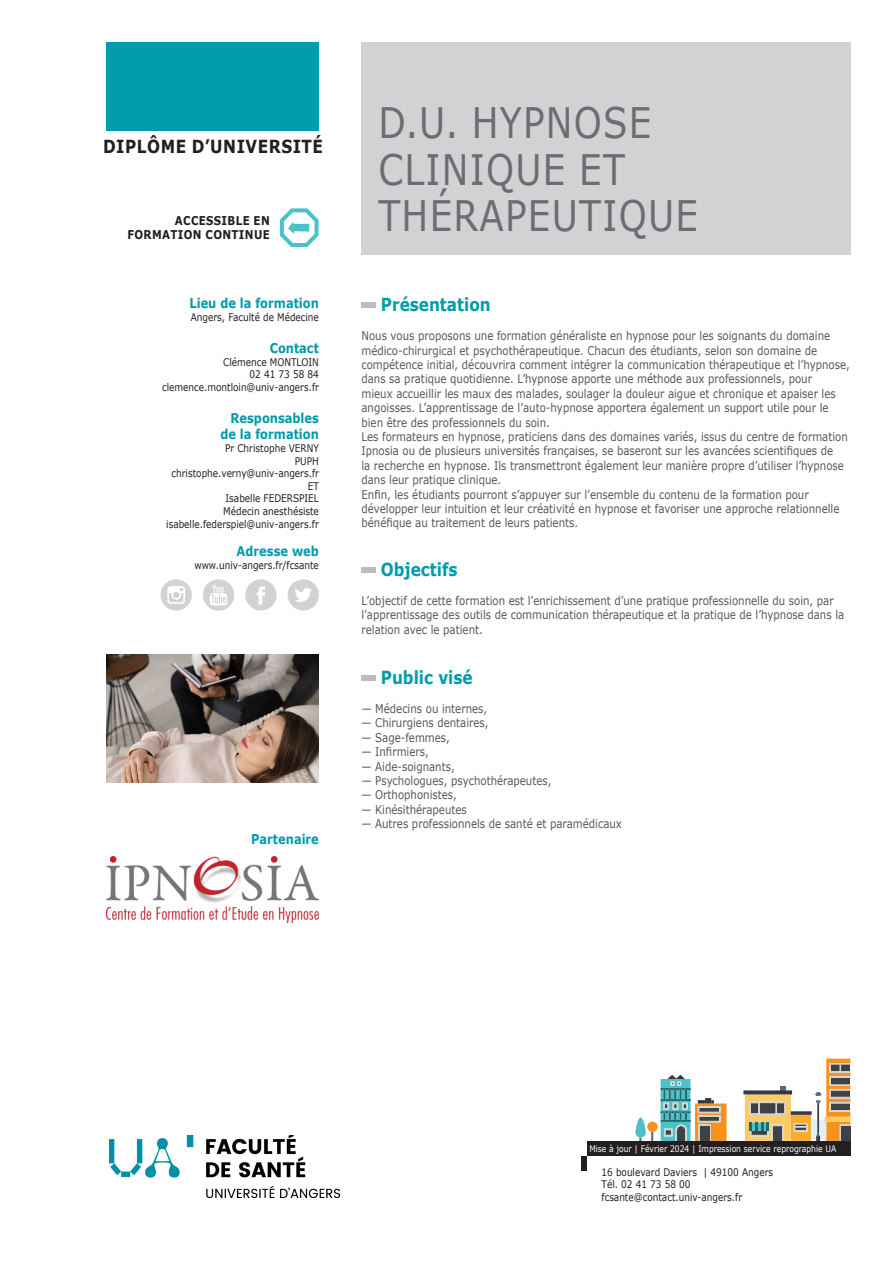
<style>
.page{position:relative;width:893px;height:1263px;background:#fff}
.page>*{position:absolute;margin:0;border:0;box-sizing:border-box;transform-origin:0 0}
.t1{font:42px/46.5px "Verdana";letter-spacing:.035em;color:#6c6d70;scale:.85 1}
.t2{font:700 18px "Verdana";color:#009cac;scale:.85 1}
.t3{font:700 18px "Verdana";letter-spacing:.035em;color:#231f20;scale:.85 1}
.t4{font:700 13.5px "Verdana";color:#009cac;scale:.85 1}
.t5{font:700 12.15px "Verdana";letter-spacing:.035em;color:#231f20;scale:.85 1}
.t6{font:12px/14.4px "Verdana";color:#57585a;scale:.85 1}
.t7{font:10.5px "Verdana";color:#231f20;scale:.85 1}
.t8{font:9px "Verdana";color:#fff;scale:.85 1}
</style>
<div class="page">
<div style="left:361px;top:43px;width:489px;height:212px;background:#d1d2d4"></div>
<div style="left:106px;top:43px;width:213px;height:88px;background:#009cac"></div>
<div style="left:581px;top:1156px;width:6px;height:14px;background:#231f20"></div>
<svg style="left:617px;top:1059px;width:233px;height:83px"></svg>
<div style="left:841px;top:1126px;width:9px;height:15px;background:#404146"></div>
<img style="left:110px;top:1135px;width:230px;height:62px">
<div style="left:587px;top:1142px;width:263px;height:14px;background:#231f20"></div>
<div style="left:361px;top:302px;width:15px;height:6px;background:#bcbdc0"></div>
<div style="left:361px;top:567px;width:15px;height:6px;background:#bcbdc0"></div>
<div style="left:361px;top:675px;width:15px;height:6px;background:#bcbdc0"></div>
<svg style="left:161px;top:579px;width:31px;height:31px"></svg>
<svg style="left:203px;top:579px;width:31px;height:32px"></svg>
<svg style="left:245px;top:579px;width:32px;height:31px"></svg>
<svg style="left:288px;top:579px;width:31px;height:31px"></svg>
<svg style="left:280px;top:208px;width:39px;height:39px"></svg>
<img style="left:106px;top:655px;width:213px;height:127px">
<img style="left:106px;top:856px;width:213px;height:67px">
<p class="t3" style="left:103px;top:134px;width:260px">DIPLÔME D’UNIVERSITÉ</p>
<p class="t5" style="left:175px;top:212px;width:113px">ACCESSIBLE EN</p>
<p class="t5" style="left:127px;top:226px;width:169px">FORMATION CONTINUE</p>
<p class="t4" style="left:189px;top:293px;width:154px">Lieu de la formation</p>
<p class="t7" style="left:191px;top:310px;width:152px">Angers, Faculté de Médecine</p>
<p class="t4" style="left:270px;top:338px;width:59px">Contact</p>
<p class="t7" style="left:223px;top:355px;width:114px">Clémence MONTLOIN</p>
<p class="t7" style="left:250px;top:367px;width:83px">02 41 73 58 84</p>
<p class="t7" style="left:162px;top:380px;width:186px">clemence.montloin@univ-angers.fr</p>
<p class="t4" style="left:231px;top:409px;width:105px">Responsables</p>
<p class="t4" style="left:220px;top:425px;width:117px">de la formation</p>
<p class="t7" style="left:225px;top:441px;width:112px">Pr Christophe VERNY</p>
<p class="t7" style="left:295px;top:454px;width:30px">PUPH</p>
<p class="t7" style="left:172px;top:466px;width:175px">christophe.verny@univ-angers.fr</p>
<p class="t7" style="left:308px;top:479px;width:15px">ET</p>
<p class="t7" style="left:226px;top:491px;width:111px">Isabelle FEDERSPIEL</p>
<p class="t7" style="left:223px;top:504px;width:114px">Médecin anesthésiste</p>
<p class="t7" style="left:166px;top:517px;width:181px">isabelle.federspiel@univ-angers.fr</p>
<p class="t4" style="left:237px;top:542px;width:98px">Adresse web</p>
<p class="t7" style="left:194px;top:558px;width:148px">www.univ-angers.fr/fcsante</p>
<p class="t4" style="left:251px;top:830px;width:81px">Partenaire</p>
<p class="t1" style="left:378px;top:99px;width:378px">D.U. HYPNOSE<br>CLINIQUE ET<br>THÉRAPEUTIQUE</p>
<p class="t2" style="left:381px;top:292px;width:131px">Présentation</p>
<p class="t6" style="left:361px;top:329px;width:576px">Nous vous proposons une formation généraliste en hypnose pour les soignants du domaine médico-chirurgical et psychothérapeutique. Chacun des étudiants, selon son domaine de compétence initial, découvrira comment intégrer la communication thérapeutique et l’hypnose, dans sa pratique quotidienne. L’hypnose apporte une méthode aux professionnels, pour<br>mieux accueillir les maux des malades, soulager la douleur aigue et chronique et apaiser les angoisses. L’apprentissage de l’auto-hypnose apportera également un support utile pour le bien être des professionnels du soin.</p>
<p class="t6" style="left:361px;top:429px;width:574px">Les formateurs en hypnose, praticiens dans des domaines variés, issus du centre de formation Ipnosia ou de plusieurs universités françaises, se baseront sur les avancées scientifiques de<br>la recherche en hypnose. Ils transmettront également leur manière propre d’utiliser l’hypnose dans leur pratique clinique.</p>
<p class="t6" style="left:361px;top:487px;width:564px">Enfin, les étudiants pourront s’appuyer sur l’ensemble du contenu de la formation pour développer leur intuition et leur créativité en hypnose et favoriser une approche relationnelle bénéfique au traitement de leurs patients.</p>
<p class="t2" style="left:381px;top:557px;width:92px">Objectifs</p>
<p class="t6" style="left:361px;top:593px;width:569px">L’objectif de cette formation est l’enrichissement d’une pratique professionnelle du soin, par l’apprentissage des outils de communication thérapeutique et la pratique de l’hypnose dans la relation avec le patient.</p>
<p class="t2" style="left:381px;top:665px;width:110px">Public visé</p>
<p class="t6" style="left:361px;top:701px;width:150px">— Médecins ou internes,</p>
<p class="t6" style="left:361px;top:716px;width:151px">— Chirurgiens dentaires,</p>
<p class="t6" style="left:361px;top:730px;width:106px">— Sage-femmes,</p>
<p class="t6" style="left:361px;top:744px;width:81px">— Infirmiers,</p>
<p class="t6" style="left:361px;top:759px;width:111px">— Aide-soignants,</p>
<p class="t6" style="left:361px;top:773px;width:225px">— Psychologues, psychothérapeutes,</p>
<p class="t6" style="left:361px;top:788px;width:114px">— Orthophonistes,</p>
<p class="t6" style="left:361px;top:802px;width:126px">— Kinésithérapeutes</p>
<p class="t6" style="left:361px;top:816px;width:308px">— Autres professionnels de santé et paramédicaux</p>
<p class="t8" style="left:589px;top:1143px;width:292px">Mise à jour | Février 2024 | Impression service reprographie UA</p>
<p class="t7" style="left:601px;top:1165px;width:203px">16 boulevard Daviers | 49100 Angers</p>
<p class="t7" style="left:601px;top:1177px;width:106px">Tél. 02 41 73 58 00</p>
<p class="t7" style="left:601px;top:1190px;width:167px">fcsante@contact.univ-angers.fr</p>
</div>
